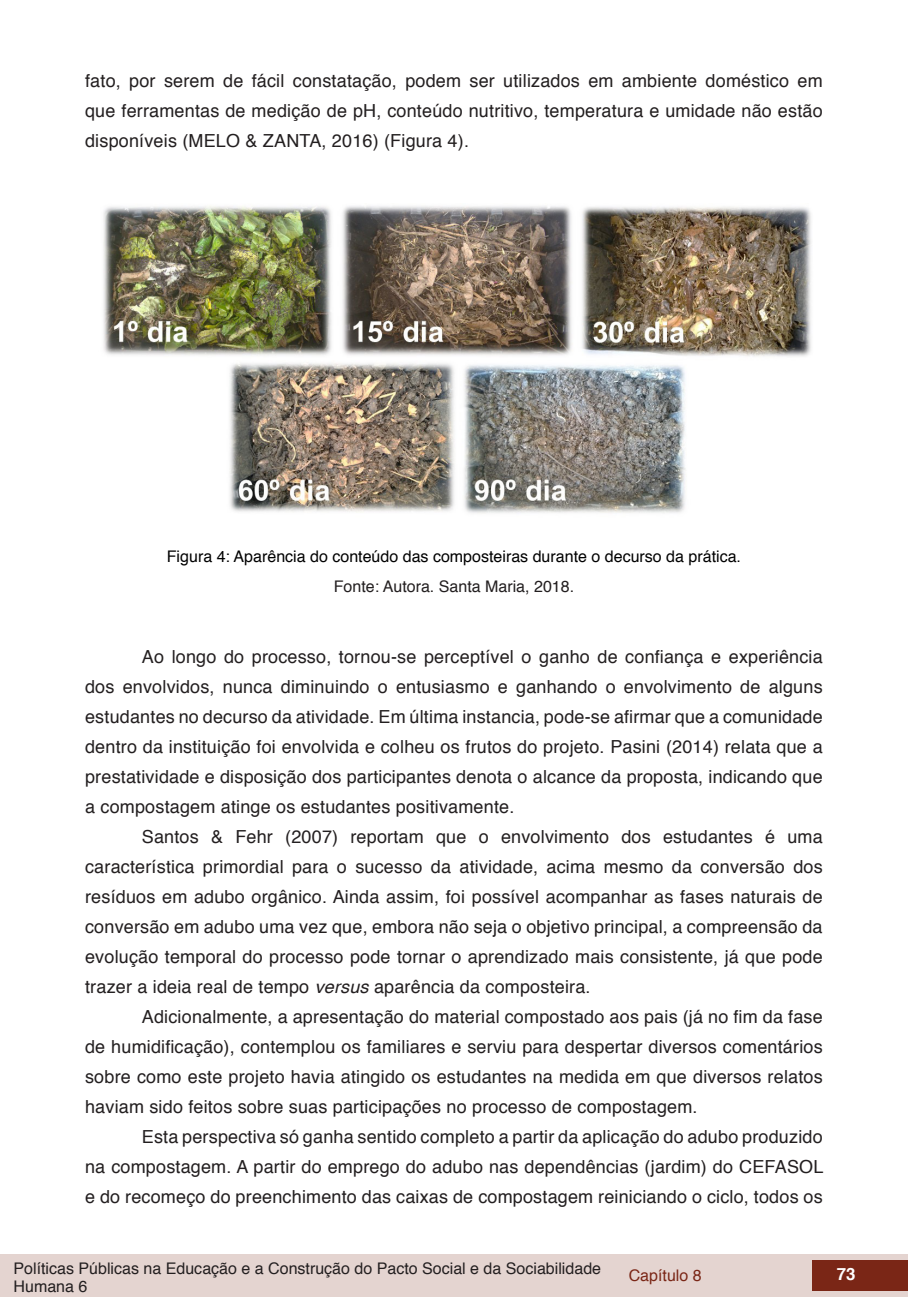
<style>
.page{position:relative;width:908px;height:1304px;background:#fff}
.page>*{position:absolute;margin:0;border:0;box-sizing:border-box;transform-origin:0 0}
.txt{font:18px/30px "Helvetica";letter-spacing:.01em;color:#231f20;text-align:justify}
.t1{font:700 16.8px "Helvetica";color:#fff}
.fonte_tab_gra_imag{font:16px/18.2px "Helvetica";color:#231f20}
.info_tab_graf_imag{font:16px "Helvetica";color:#000}
.t2{font:16px "Helvetica";color:#7a2616}
.s1{font-style:italic}
</style>
<div class="page">
<div style="left:0;top:1254px;width:906px;height:43px;background:#e4d4d0"></div>
<div style="left:812px;top:1261px;width:95px;height:30px;background:#7a2616"></div>
<img style="left:103px;top:206px;width:708px;height:308px">
<p class="txt" style="left:85px;top:66px;width:738px">fato, por serem de fácil constatação, podem ser utilizados em ambiente doméstico em que ferramentas de medição de pH, conteúdo nutritivo, temperatura e umidade não estão disponíveis (MELO &amp; ZANTA, 2016) (Figura 4).</p>
<p class="info_tab_graf_imag" style="left:167px;top:544px;width:575px">Figura 4: Aparência do conteúdo das composteiras durante o decurso da prática.</p>
<p class="fonte_tab_gra_imag" style="left:333px;top:577px;width:242px">Fonte: Autora. Santa Maria, 2018.</p>
<p class="txt" style="left:85px;top:642px;width:738px;text-indent:57px">Ao longo do processo, tornou-se perceptível o ganho de confiança e experiência dos envolvidos, nunca diminuindo o entusiasmo e ganhando o envolvimento de alguns estudantes no decurso da atividade. Em última instancia, pode-se afirmar que a comunidade dentro da instituição foi envolvida e colheu os frutos do projeto. Pasini (2014) relata que a prestatividade e disposição dos participantes denota o alcance da proposta, indicando que a compostagem atinge os estudantes positivamente.</p>
<p class="txt" style="left:85px;top:822px;width:738px;text-indent:57px">Santos &amp; Fehr (2007) reportam que o envolvimento dos estudantes é uma característica primordial para o sucesso da atividade, acima mesmo da conversão dos resíduos em adubo orgânico. Ainda assim, foi possível acompanhar as fases naturais de conversão em adubo uma vez que, embora não seja o objetivo principal, a compreensão da evolução temporal do processo pode tornar o aprendizado mais consistente, já que pode trazer a ideia real de tempo <span class="s1">versus</span> aparência da composteira.</p>
<p class="txt" style="left:85px;top:1002px;width:738px;text-indent:57px">Adicionalmente, a apresentação do material compostado aos pais (já no fim da fase de humidificação), contemplou os familiares e serviu para despertar diversos comentários sobre como este projeto havia atingido os estudantes na medida em que diversos relatos haviam sido feitos sobre suas participações no processo de compostagem.</p>
<p class="txt" style="left:85px;top:1122px;width:739px;text-indent:57px">Esta perspectiva só ganha sentido completo a partir da aplicação do adubo produzido na compostagem. A partir do emprego do adubo nas dependências (jardim) do CEFASOL e do recomeço do preenchimento das caixas de compostagem reiniciando o ciclo, todos os</p>
<p class="fonte_tab_gra_imag" style="left:14px;top:1260px;width:588px">Políticas Públicas na Educação e a Construção do Pacto Social e da Sociabilidade<br>Humana 6</p>
<p class="t2" style="left:628px;top:1263px;width:74px">Capítulo 8</p>
<p class="t1" style="left:836px;top:1261px;width:20px">73</p>
</div>
